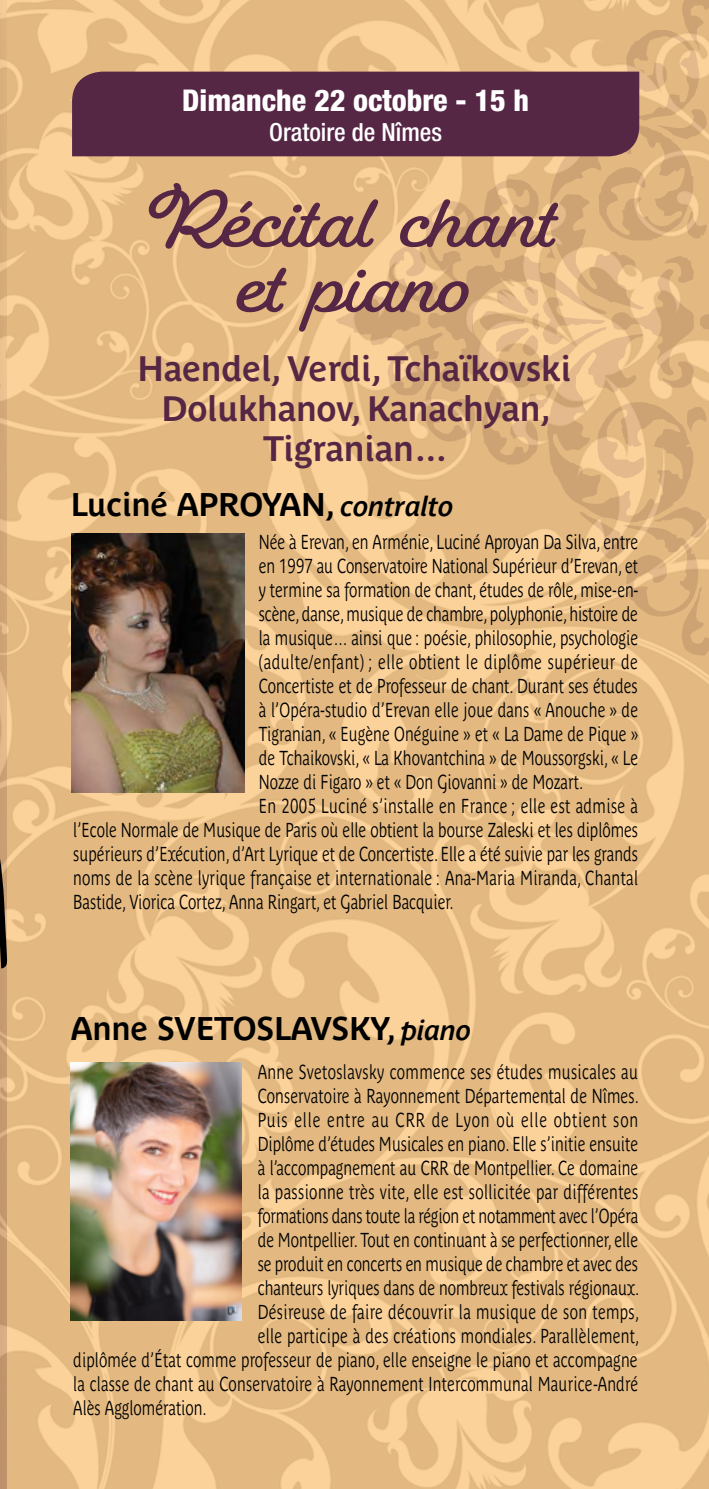
<style>
.page{position:relative;width:709px;height:1489px;background:#fff}
.page>*{position:absolute;margin:0;border:0;box-sizing:border-box;transform-origin:0 0}
.t1{font:700 72.5px/65px "Fairwater Script";letter-spacing:-.035em;color:#562645;text-align:center}
.t2{font:700 35px/40px "Parisine Plus Std Gris";letter-spacing:-.01em;color:#562645;text-align:center}
.t3{font:700 32.5px "Parisine Plus Std Gris";letter-spacing:-.01em;color:#000}
.t4{font:800 condensed 30px "Helvetica Neue";color:#fff}
.t5{font:500 condensed 25px "Helvetica Neue";color:#fff}
.t6{font:20px "Parisine Plus Std Gris";letter-spacing:.005em;color:#000;scale:.75 1}
.t7{font:20px "Parisine Plus Std Gris";letter-spacing:.025em;color:#000;scale:.75 1}
.t8{font:20px "Parisine Plus Std Gris";letter-spacing:.035em;color:#000;scale:.75 1}
.t9{font:20px "Parisine Plus Std Gris";letter-spacing:.055em;color:#000;scale:.75 1}
.s1{font-style:italic;font-size:27.5px}
</style>
<div class="page">
<img style="left:0;top:0;width:709px;height:1488px">
<svg style="left:0;top:151px;width:7px;height:1009px;background:#c69f73"></svg>
<svg style="left:335px;top:0;width:374px;height:655px;background:#e6bc86"></svg>
<div style="left:72px;top:72px;width:567px;height:84px;background:#562645"></div>
<img style="left:72px;top:534px;width:172px;height:258px">
<img style="left:71px;top:1062px;width:171px;height:257px">
<h3 class="t4" style="left:182px;top:82px;width:348px">Dimanche 22 octobre - 15 h</h3>
<p class="t5" style="left:269px;top:117px;width:174px">Oratoire de Nîmes</p>
<h1 class="t1" style="left:149px;top:189px;width:412px">Récital chant et piano</h1>
<h2 class="t2" style="left:138px;top:348px;width:435px">Haendel, Verdi, Tchaïkovski<br>Dolukhanov, Kanachyan,<br>Tigranian…</h2>
<h3 class="t3" style="left:71px;top:485px;width:384px">Luciné APROYAN, <span class="s1">contralto</span></h3>
<p class="t6" style="left:259px;top:530px;width:507px">Née à Erevan, en Arménie, Luciné Aproyan Da Silva, entre</p>
<p class="t6" style="left:259px;top:554px;width:507px">en 1997 au Conservatoire National Supérieur d’Erevan, et</p>
<p class="t6" style="left:259px;top:578px;width:507px">y termine sa formation de chant, études de rôle, mise-en-</p>
<p class="t6" style="left:259px;top:602px;width:507px">scène, danse, musique de chambre, polyphonie, histoire de</p>
<p class="t6" style="left:259px;top:626px;width:507px">la musique… ainsi que : poésie, philosophie, psychologie</p>
<p class="t8" style="left:259px;top:650px;width:507px">(adulte/enfant) ; elle obtient le diplôme supérieur de</p>
<p class="t6" style="left:259px;top:674px;width:507px">Concertiste et de Professeur de chant. Durant ses études</p>
<p class="t6" style="left:259px;top:698px;width:507px">à l’Opéra-studio d’Erevan elle joue dans « Anouche » de</p>
<p class="t6" style="left:259px;top:722px;width:507px">Tigranian, « Eugène Onéguine » et « La Dame de Pique »</p>
<p class="t6" style="left:259px;top:746px;width:507px">de Tchaikovski, « La Khovantchina » de Moussorgski, « Le</p>
<p class="t6" style="left:259px;top:770px;width:434px">Nozze di Figaro » et « Don Giovanni » de Mozart.</p>
<p class="t7" style="left:259px;top:794px;width:507px">En 2005 Luciné s’installe en France ; elle est admise à</p>
<p class="t6" style="left:73px;top:818px;width:754px">l’Ecole Normale de Musique de Paris où elle obtient la bourse Zaleski et les diplômes</p>
<p class="t6" style="left:73px;top:842px;width:754px">supérieurs d’Exécution, d’Art Lyrique et de Concertiste. Elle a été suivie par les grands</p>
<p class="t6" style="left:73px;top:866px;width:754px">noms de la scène lyrique française et internationale : Ana-Maria Miranda, Chantal</p>
<p class="t6" style="left:73px;top:890px;width:509px">Bastide, Viorica Cortez, Anna Ringart, et Gabriel Bacquier.</p>
<h3 class="t3" style="left:71px;top:1009px;width:402px">Anne SVETOSLAVSKY, <span class="s1">piano</span></h3>
<p class="t7" style="left:258px;top:1060px;width:508px">Anne Svetoslavsky commence ses études musicales au</p>
<p class="t6" style="left:258px;top:1084px;width:510px">Conservatoire à Rayonnement Départemental de Nîmes.</p>
<p class="t9" style="left:258px;top:1108px;width:509px">Puis elle entre au CRR de Lyon où elle obtient son</p>
<p class="t6" style="left:258px;top:1132px;width:508px">Diplôme d’études Musicales en piano. Elle s’initie ensuite</p>
<p class="t6" style="left:258px;top:1156px;width:509px">à l’accompagnement au CRR de Montpellier. Ce domaine</p>
<p class="t7" style="left:258px;top:1180px;width:509px">la passionne très vite, elle est sollicitée par différentes</p>
<p class="t6" style="left:258px;top:1204px;width:509px">formations dans toute la région et notamment avec l’Opéra</p>
<p class="t6" style="left:258px;top:1228px;width:508px">de Montpellier. Tout en continuant à se perfectionner, elle</p>
<p class="t6" style="left:258px;top:1252px;width:508px">se produit en concerts en musique de chambre et avec des</p>
<p class="t6" style="left:258px;top:1276px;width:510px">chanteurs lyriques dans de nombreux festivals régionaux.</p>
<p class="t7" style="left:258px;top:1300px;width:510px">Désireuse de faire découvrir la musique de son temps,</p>
<p class="t6" style="left:258px;top:1324px;width:510px">elle participe à des créations mondiales. Parallèlement,</p>
<p class="t6" style="left:73px;top:1348px;width:754px">diplômée d’État comme professeur de piano, elle enseigne le piano et accompagne</p>
<p class="t6" style="left:73px;top:1372px;width:754px">la classe de chant au Conservatoire à Rayonnement Intercommunal Maurice-André</p>
<p class="t6" style="left:73px;top:1396px;width:179px">Alès Agglomération.</p>
</div>
